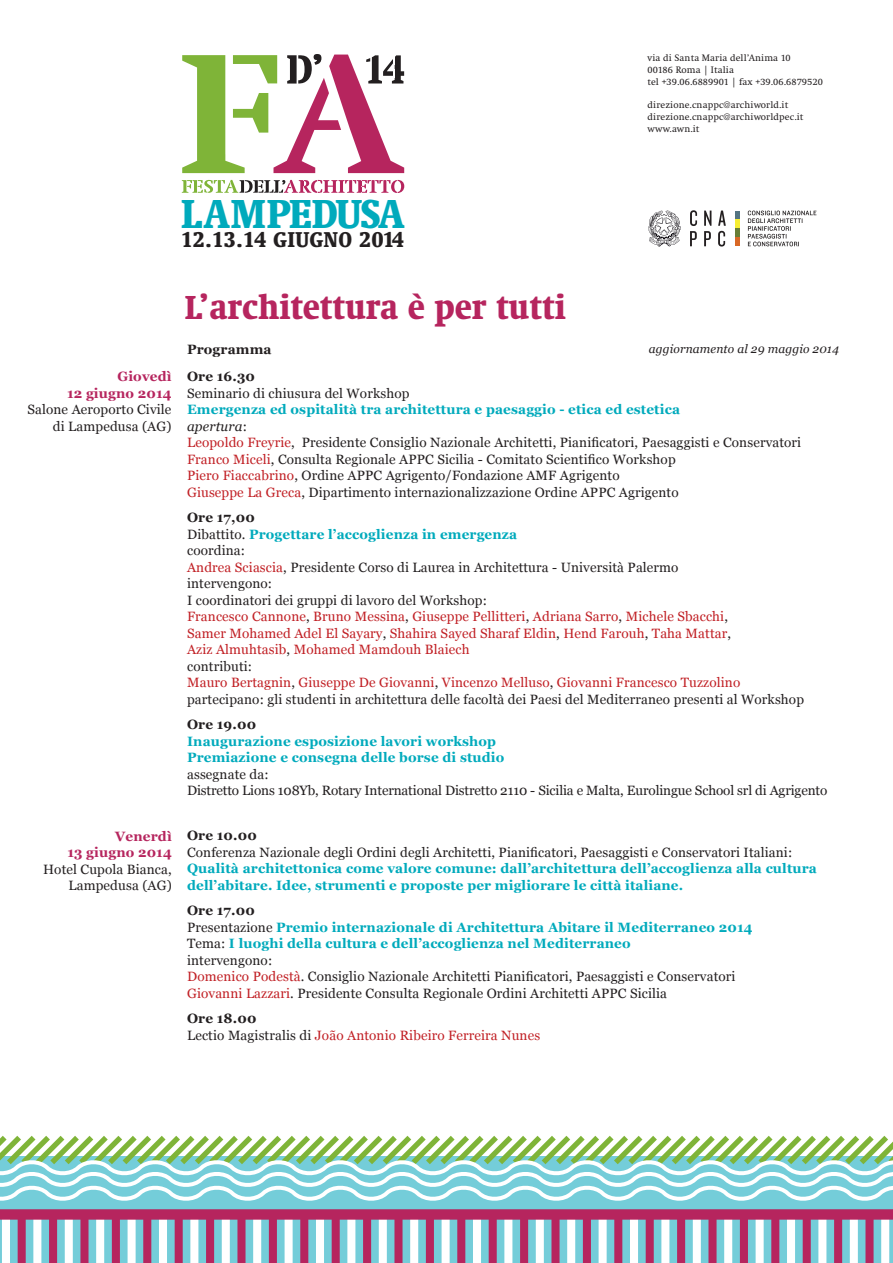
<style>
.page{position:relative;width:893px;height:1263px;background:#fff}
.page>*{position:absolute;margin:0;border:0;box-sizing:border-box;transform-origin:0 0}
.t1{font:700 condensed 42px "Swift EF";letter-spacing:-.01em;color:#00aabc}
.t2{font:700 condensed 34.5px "Swift EF";letter-spacing:.02em;color:#b6255e}
.t3{font:700 condensed 22.2px "Swift EF";letter-spacing:.025em;color:#231f20}
.t4{font:13.5px/16.5px "Georgia";letter-spacing:.01em;color:#231f20}
.t5{font:13.5px/16.5px "Georgia";letter-spacing:.01em;color:#c12025}
.t6{font:700 13.5px/16.5px "Georgia";letter-spacing:.01em;color:#00aabc}
.t7{font:13.5px/16.5px "Georgia";letter-spacing:-.01em;color:#231f20}
.t8{font:700 13.5px/16.5px "Georgia";letter-spacing:.01em;color:#b6255e;text-align:right}
.t9{font:700 13.5px "Georgia";letter-spacing:.01em;color:#231f20}
.t10{font:italic 12px "Georgia";letter-spacing:.01em;color:#231f20}
.t11{font:9.75px/12px "Swift EF";letter-spacing:.01em;color:#231f20}
.s1{font-weight:700;color:#00aabc}
.s2{font-style:italic}
.s3{color:#c12025}
.s4{font-weight:700;color:#231f20}
.s5{color:#231f20}
.s6{font-weight:700}
</style>
<div class="page">
<svg style="left:182px;top:180px;width:222px;height:13px"></svg>
<svg style="left:182px;top:54px;width:222px;height:119px"></svg>
<div style="left:0;top:1156px;width:893px;height:107px;background:#74cdd9"></div>
<div style="left:18px;top:1218px;width:8px;height:45px;background:#b6255e"></div>
<div style="left:143px;top:1218px;width:8px;height:45px;background:#b6255e"></div>
<div style="left:269px;top:1218px;width:8px;height:45px;background:#b6255e"></div>
<div style="left:394px;top:1218px;width:9px;height:45px;background:#b6255e"></div>
<div style="left:457px;top:1218px;width:8px;height:45px;background:#b6255e"></div>
<div style="left:489px;top:1218px;width:8px;height:45px;background:#b6255e"></div>
<div style="left:80px;top:1218px;width:9px;height:45px;background:#b6255e"></div>
<div style="left:206px;top:1218px;width:8px;height:45px;background:#b6255e"></div>
<div style="left:332px;top:1218px;width:8px;height:45px;background:#b6255e"></div>
<div style="left:49px;top:1218px;width:8px;height:45px;background:#b6255e"></div>
<div style="left:175px;top:1218px;width:8px;height:45px;background:#b6255e"></div>
<div style="left:300px;top:1218px;width:8px;height:45px;background:#b6255e"></div>
<div style="left:112px;top:1218px;width:8px;height:45px;background:#b6255e"></div>
<div style="left:237px;top:1218px;width:9px;height:45px;background:#b6255e"></div>
<div style="left:363px;top:1218px;width:8px;height:45px;background:#b6255e"></div>
<div style="left:426px;top:1218px;width:8px;height:45px;background:#b6255e"></div>
<div style="left:33px;top:1218px;width:8px;height:45px;background:#fff"></div>
<div style="left:159px;top:1218px;width:8px;height:45px;background:#fff"></div>
<div style="left:285px;top:1218px;width:8px;height:45px;background:#fff"></div>
<div style="left:410px;top:1218px;width:8px;height:45px;background:#fff"></div>
<div style="left:473px;top:1218px;width:8px;height:45px;background:#fff"></div>
<div style="left:504px;top:1218px;width:8px;height:45px;background:#fff"></div>
<div style="left:96px;top:1218px;width:8px;height:45px;background:#fff"></div>
<div style="left:222px;top:1218px;width:8px;height:45px;background:#fff"></div>
<div style="left:347px;top:1218px;width:8px;height:45px;background:#fff"></div>
<div style="left:65px;top:1218px;width:8px;height:45px;background:#fff"></div>
<div style="left:190px;top:1218px;width:8px;height:45px;background:#fff"></div>
<div style="left:316px;top:1218px;width:8px;height:45px;background:#fff"></div>
<div style="left:2px;top:1218px;width:8px;height:45px;background:#fff"></div>
<div style="left:128px;top:1218px;width:8px;height:45px;background:#fff"></div>
<div style="left:253px;top:1218px;width:8px;height:45px;background:#fff"></div>
<div style="left:379px;top:1218px;width:8px;height:45px;background:#fff"></div>
<div style="left:442px;top:1218px;width:8px;height:45px;background:#fff"></div>
<div style="left:614px;top:1218px;width:8px;height:45px;background:#b6255e"></div>
<div style="left:740px;top:1218px;width:8px;height:45px;background:#b6255e"></div>
<div style="left:865px;top:1218px;width:8px;height:45px;background:#b6255e"></div>
<div style="left:551px;top:1218px;width:8px;height:45px;background:#b6255e"></div>
<div style="left:677px;top:1218px;width:8px;height:45px;background:#b6255e"></div>
<div style="left:803px;top:1218px;width:8px;height:45px;background:#b6255e"></div>
<div style="left:520px;top:1218px;width:8px;height:45px;background:#b6255e"></div>
<div style="left:646px;top:1218px;width:8px;height:45px;background:#b6255e"></div>
<div style="left:771px;top:1218px;width:8px;height:45px;background:#b6255e"></div>
<div style="left:583px;top:1218px;width:8px;height:45px;background:#b6255e"></div>
<div style="left:708px;top:1218px;width:8px;height:45px;background:#b6255e"></div>
<div style="left:834px;top:1218px;width:8px;height:45px;background:#b6255e"></div>
<div style="left:630px;top:1218px;width:8px;height:45px;background:#fff"></div>
<div style="left:756px;top:1218px;width:8px;height:45px;background:#fff"></div>
<div style="left:881px;top:1218px;width:8px;height:45px;background:#fff"></div>
<div style="left:567px;top:1218px;width:8px;height:45px;background:#fff"></div>
<div style="left:693px;top:1218px;width:8px;height:45px;background:#fff"></div>
<div style="left:818px;top:1218px;width:8px;height:45px;background:#fff"></div>
<div style="left:536px;top:1218px;width:8px;height:45px;background:#fff"></div>
<div style="left:661px;top:1218px;width:8px;height:45px;background:#fff"></div>
<div style="left:787px;top:1218px;width:8px;height:45px;background:#fff"></div>
<div style="left:599px;top:1218px;width:8px;height:45px;background:#fff"></div>
<div style="left:724px;top:1218px;width:8px;height:45px;background:#fff"></div>
<div style="left:850px;top:1218px;width:8px;height:45px;background:#fff"></div>
<div style="left:0;top:1209px;width:893px;height:10px;background:#b6255e"></div>
<svg style="left:0;top:1135px;width:893px;height:66px"></svg>
<svg style="left:748px;top:211px;width:68px;height:35px"></svg>
<svg style="left:690px;top:210px;width:36px;height:37px"></svg>
<svg style="left:735px;top:211px;width:4px;height:35px"></svg>
<svg style="left:648px;top:210px;width:33px;height:37px"></svg>
<p class="t11" style="left:648px;top:52px;width:177px">via di Santa Maria dell’Anima 10<br>00186 Roma | Italia<br>tel +39.06.6889901 | fax +39.06.6879520</p>
<p class="t11" style="left:648px;top:99px;width:157px">direzione.cnappc@archiworld.it direzione.cnappc@archiworldpec.it www.awn.it</p>
<h1 class="t1" style="left:181px;top:190px;width:224px">LAMPEDUSA</h1>
<h3 class="t3" style="left:181px;top:227px;width:224px">12.13.14 giugno 2014</h3>
<p class="t8" style="left:67px;top:368px;width:106px">Giovedì<br>12 giugno 2014</p>
<p class="t4" style="left:27px;top:402px;width:145px;text-align:right">Salone Aeroporto Civile di Lampedusa (AG)</p>
<p class="t8" style="left:67px;top:828px;width:106px">Venerdì<br>13 giugno 2014</p>
<p class="t4" style="left:43px;top:861px;width:130px;text-align:right">Hotel Cupola Bianca,<br>Lampedusa (AG)</p>
<h2 class="t2" style="left:185px;top:288px;width:382px">L’architettura è per tutti</h2>
<p class="t9" style="left:187px;top:341px;width:86px">Programma</p>
<p class="t10" style="left:649px;top:341px;width:192px">aggiornamento al 29 maggio 2014</p>
<p class="t9" style="left:187px;top:368px;width:69px">Ore 16.30</p>
<p class="t4" style="left:187px;top:385px;width:224px">Seminario di chiusura del Workshop</p>
<p class="t4" style="left:187px;top:402px;width:616px"><span class="s1">Emergenza ed ospitalità tra architettura e paesaggio - etica ed estetica<br></span><span class="s2">apertura</span>:<br><span class="s3">Leopoldo Freyrie</span>, Presidente Consiglio Nazionale Architetti, Pianificatori, Paesaggisti e Conservatori <span class="s3">Franco Miceli</span>, Consulta Regionale APPC Sicilia - Comitato Scientifico Workshop<br><span class="s3">Piero Fiaccabrino</span>, Ordine APPC Agrigento/Fondazione AMF Agrigento<br><span class="s3">Giuseppe La Greca</span>, Dipartimento internazionalizzazione Ordine APPC Agrigento</p>
<p class="t5" style="left:187px;top:510px;width:618px"><span class="s4">Ore 17,00<br></span><span class="s5">Dibattito.</span> <span class="s1">Progettare l’accoglienza in emergenza<br></span><span class="s5">coordina:<br></span>Andrea Sciascia<span class="s5">, Presidente Corso di Laurea in Architettura - Università Palermo<br>intervengono:<br>I coordinatori dei gruppi di lavoro del Workshop:<br></span>Francesco Cannone<span class="s5">,</span> Bruno Messina<span class="s5">,</span> Giuseppe Pellitteri<span class="s5">,</span> Adriana Sarro<span class="s5">,</span> Michele Sbacchi<span class="s5">,<br></span>Samer Mohamed Adel El Sayary<span class="s5">,</span> Shahira Sayed Sharaf Eldin<span class="s5">,</span> Hend Farouh<span class="s5">,</span> Taha Mattar<span class="s5">,<br></span>Aziz Almuhtasib<span class="s5">,</span> Mohamed Mamdouh Blaiech<br><span class="s5">contributi:<br></span>Mauro Bertagnin<span class="s5">,</span> Giuseppe De Giovanni<span class="s5">,</span> Vincenzo Melluso<span class="s5">,</span> Giovanni Francesco Tuzzolino <span class="s5">partecipano: gli studenti in architettura delle facoltà dei Paesi del Mediterraneo presenti al Workshop</span></p>
<p class="t9" style="left:187px;top:716px;width:71px">Ore 19.00</p>
<p class="t6" style="left:187px;top:733px;width:319px">Inaugurazione esposizione lavori workshop<br>Premiazione e consegna delle borse di studio</p>
<p class="t7" style="left:187px;top:766px;width:642px">assegnate da:<br>Distretto Lions 108Yb, Rotary International Distretto 2110 - Sicilia e Malta, Eurolingue School srl di Agrigento</p>
<p class="t9" style="left:187px;top:827px;width:71px">Ore 10.00</p>
<p class="t4" style="left:187px;top:844px;width:607px">Conferenza Nazionale degli Ordini degli Architetti, Pianificatori, Paesaggisti e Conservatori Italiani:</p>
<p class="t6" style="left:187px;top:860px;width:631px">Qualità architettonica come valore comune: dall’architettura dell’accoglienza alla cultura dell’abitare. Idee, strumenti e proposte per migliorare le città italiane.</p>
<p class="t4" style="left:187px;top:903px;width:567px"><span class="s6">Ore 17.00<br></span>Presentazione <span class="s1">Premio internazionale di Architettura Abitare il Mediterraneo 2014<br></span>Tema: <span class="s1">I luoghi della cultura e dell’accoglienza nel Mediterraneo<br></span>intervengono:<br><span class="s3">Domenico Podestà</span>. Consiglio Nazionale Architetti Pianificatori, Paesaggisti e Conservatori <span class="s3">Giovanni Lazzari</span>. Presidente Consulta Regionale Ordini Architetti APPC Sicilia</p>
<p class="t5" style="left:187px;top:1011px;width:355px"><span class="s4">Ore 18.00<br></span><span class="s5">Lectio Magistralis di</span> João Antonio Ribeiro Ferreira Nunes</p>
</div>
